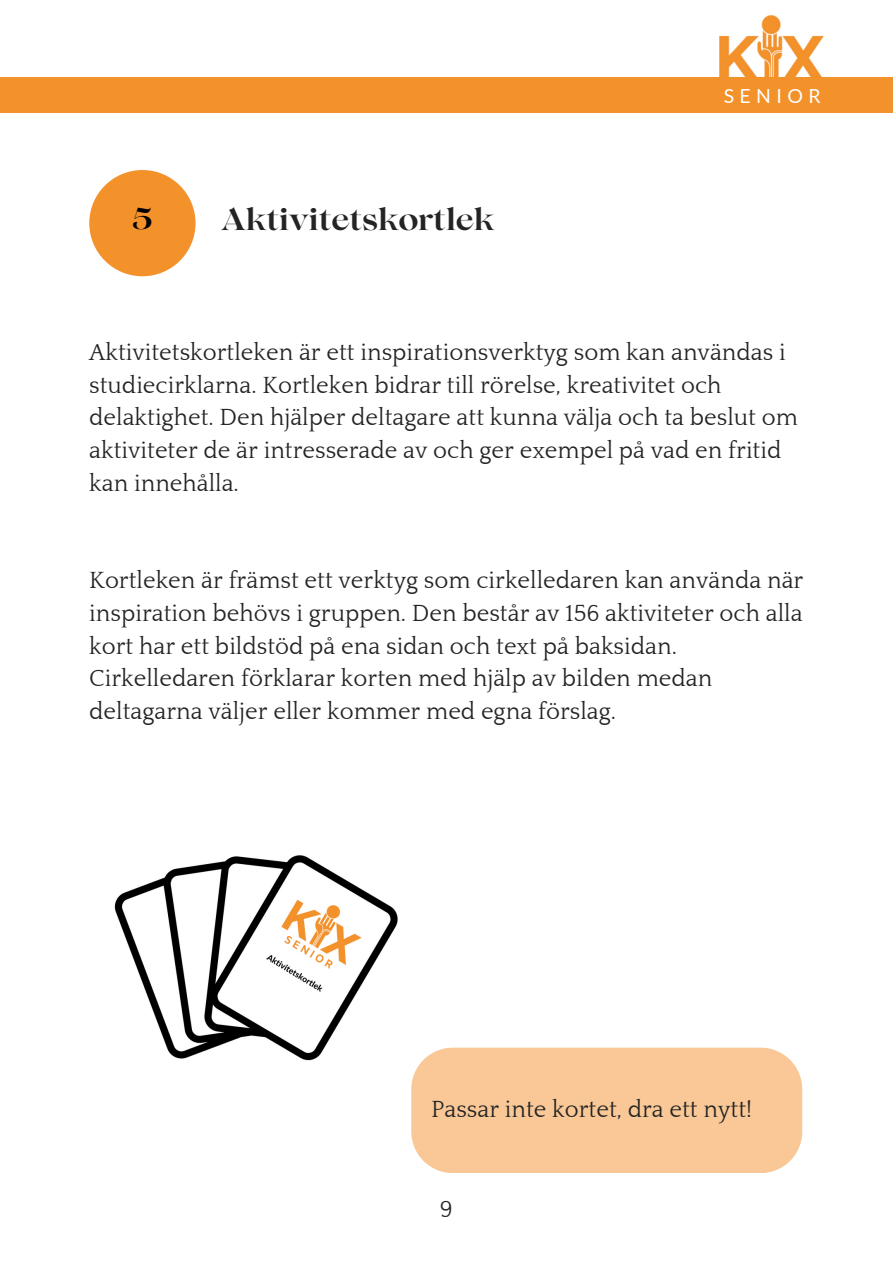
<style>
.page{position:relative;width:893px;height:1264px;background:#fff}
.page>*{position:absolute;margin:0;border:0;box-sizing:border-box;transform-origin:0 0}
.t1{font:700 30px "Lovelace";color:#242424}
.t2{font:700 30px "Lovelace";color:#000}
.t3{font:24px/32.5px "Quattrocento";color:#242424}
.t4{font:19.5px "Lato";letter-spacing:.28em;color:#fff}
</style>
<div class="page">
<img style="left:719px;top:16px;width:105px;height:61px">
<div style="left:0;top:77px;width:892px;height:36px;background:#f3912b"></div>
<img style="left:114px;top:855px;width:284px;height:206px">
<div style="left:89px;top:170px;width:106px;height:106px;background:#f3912b;border-radius:50%"></div>
<div style="left:411px;top:1047px;width:391px;height:126px;background:#f9c896"></div>
<p class="t2" style="left:132px;top:208px;width:22px">5</p>
<p class="t1" style="left:221px;top:209px;width:275px">Aktivitetskortlek</p>
<p class="t4" style="left:723px;top:84px;width:98px">SENIOR</p>
<p class="t3" style="left:89px;top:337px;width:710px">Aktivitetskortleken är ett inspirationsverktyg som kan användas i studiecirklarna. Kortleken bidrar till rörelse, kreativitet och delaktighet. Den hjälper deltagare att kunna välja och ta beslut om aktiviteter de är intresserade av och ger exempel på vad en fritid kan innehålla.</p>
<p class="t3" style="left:89px;top:565px;width:715px">Kortleken är främst ett verktyg som cirkelledaren kan använda när inspiration behövs i gruppen. Den består av 156 aktiviteter och alla kort har ett bildstöd på ena sidan och text på baksidan.<br>Cirkelledaren förklarar korten med hjälp av bilden medan deltagarna väljer eller kommer med egna förslag.</p>
<p class="t3" style="left:431px;top:1093px;width:322px">Passar inte kortet, dra ett nytt!</p>
<p class="t3" style="left:440px;top:1193px;width:15px">9</p>
</div>
